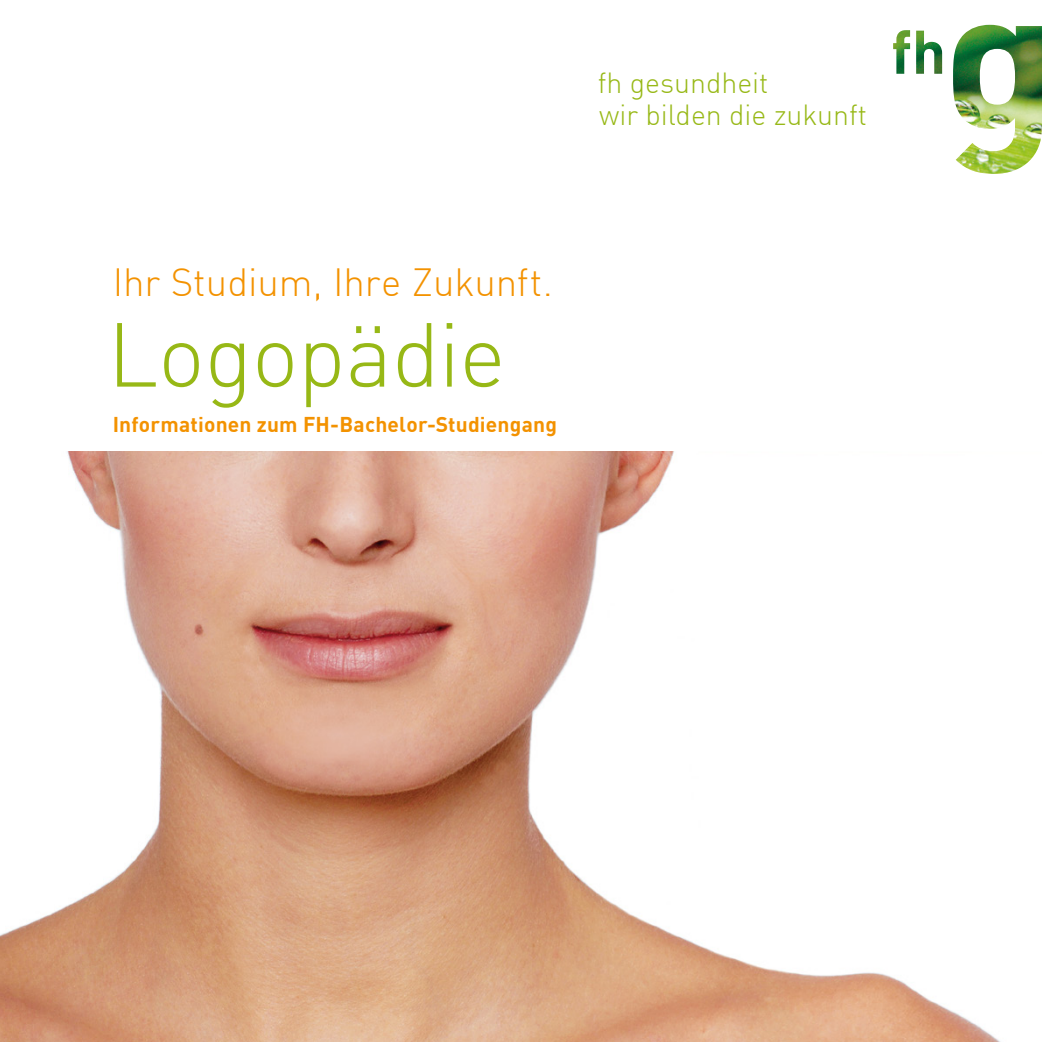
<style>
.page{position:relative;width:1042px;height:1042px;background:#fff}
.page>*{position:absolute;margin:0;border:0;box-sizing:border-box;transform-origin:0 0}
.t1{font:300 89.25px "DINOT";letter-spacing:-.01em;color:#97b816}
.t2{font:300 38.5px "DINOT";letter-spacing:-.005em;color:#f39200}
.t3{font:300 28.53px "DINOT";color:#97b816}
.t4{font:700 21px "DINOT";letter-spacing:.01em;color:#f39200}
</style>
<div class="page">
<img style="left:0;top:451px;width:1000px;height:591px">
<img style="left:893px;top:30px;width:49px;height:44px">
<img style="left:953px;top:25px;width:89px;height:149px">
<p class="t3" style="left:598px;top:61px;width:172px">fh gesundheit</p>
<p class="t3" style="left:599px;top:93px;width:269px">wir bilden die zukunft</p>
<p class="t2" style="left:113px;top:253px;width:442px">Ihr Studium, Ihre Zukunft.</p>
<p class="t1" style="left:107px;top:287px;width:400px">Logopädie</p>
<p class="t4" style="left:113px;top:408px;width:446px">Informationen zum FH-Bachelor-Studiengang</p>
</div>
